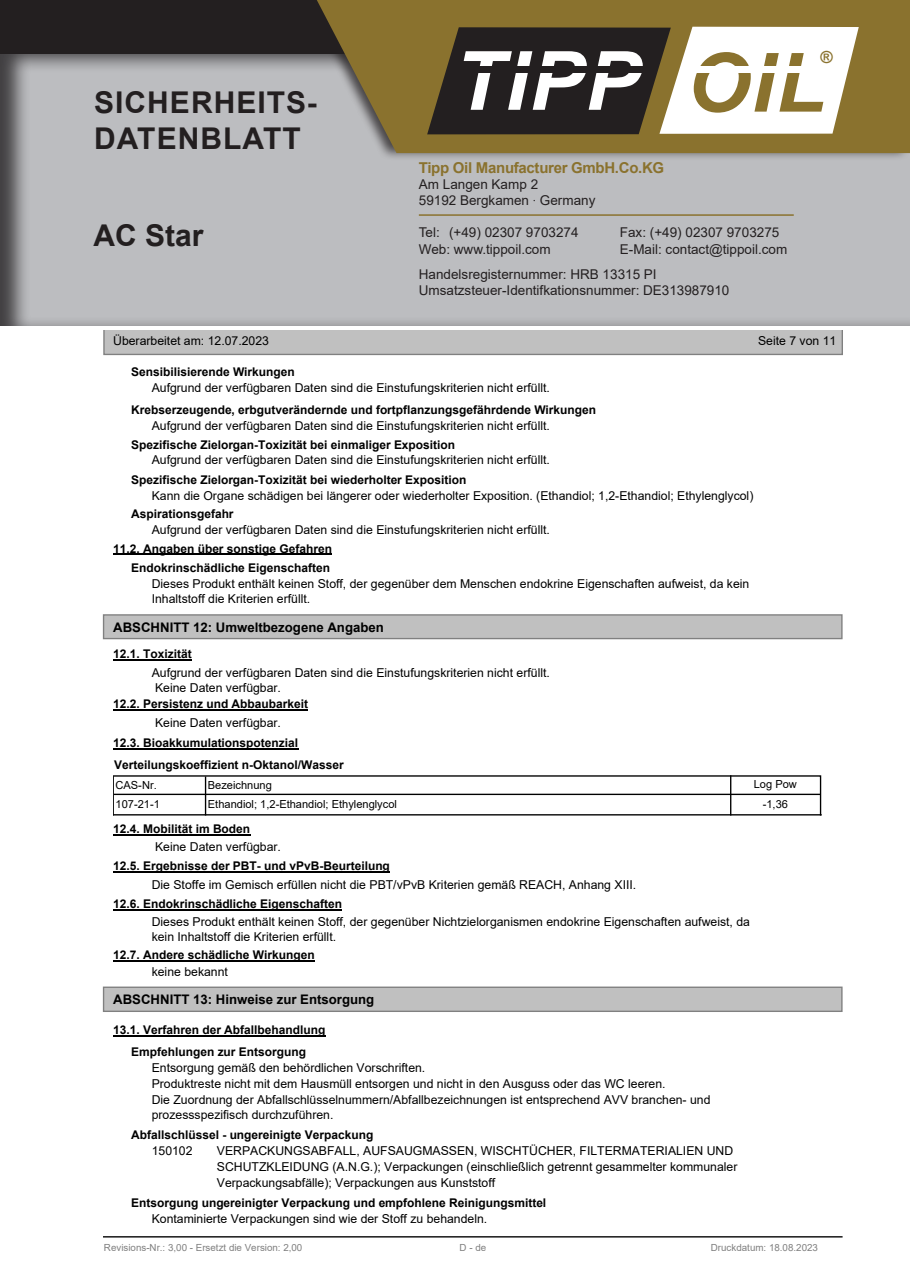
<style>
.page{position:relative;width:910px;height:1280px;background:#fff}
.page>*{position:absolute;margin:0;border:0;box-sizing:border-box;transform-origin:0 0}
.t1{font:italic 700 81.75px "Arial";letter-spacing:.015em;color:#fff}
.t2{font:700 30px/36px "Arial";letter-spacing:.035em;color:#231f20}
.t3{font:700 16.65px "Arial";color:#8a722e}
.t4{font:700 15.6px "Arial";color:#000}
.t5{font:700 15px "Arial";letter-spacing:-.02em;color:#8a722e}
.t6{font:13.5px/16.2px "Arial";color:#231f20}
.t7{font:700 13.2px "Arial";color:#000}
.t8{font:12.3px/15.6px "Arial";color:#000}
.t9{font:700 12px/19.4px "Arial";color:#000;text-align:right}
.t10{font:11.1px "Arial";color:#000}
.t11{font:9.75px "Arial";color:#808080}
.s1{color:#8a722e}
.s2{font-family:"Helvetica Neue LT Std";font-weight:100;font-stretch:condensed}
</style>
<div class="page">
<div style="left:0;top:52px;width:910px;height:276px;background:#231f20;opacity:.75"></div>
<div style="left:0;top:0;width:910px;height:53px;background:#231f20"></div>
<div style="left:300px;top:0;width:610px;height:161px;background:#231f20;opacity:.75"></div>
<svg style="left:317px;top:0;width:593px;height:153px;background:#8b773c"></svg>
<svg style="left:427px;top:27px;width:432px;height:107px"></svg>
<div style="left:454px;top:51px;width:183px;height:77px;background:#231f20"></div>
<div style="left:477px;top:66px;width:171px;height:7px;background:#231f20"></div>
<div style="left:694px;top:66px;width:109px;height:6px;background:#fff"></div>
<hr style="left:419px;top:214px;width:375px;height:2px;background:#8a722e">
<svg style="left:103px;top:330px;width:740px;height:25px;background:#bcbcbc"></svg>
<div style="left:104px;top:615px;width:738px;height:24px;background:#c0c0c0"></div>
<div style="left:103px;top:614px;width:740px;height:25px;border:1px solid #808080"></div>
<div style="left:104px;top:987px;width:738px;height:24px;background:#c0c0c0"></div>
<div style="left:103px;top:986px;width:740px;height:26px;border:1px solid #808080"></div>
<hr style="left:104px;top:1236px;width:738px;height:1px;background:#000">
<hr style="left:113px;top:554px;width:219px;height:1px;background:#000">
<hr style="left:113px;top:659px;width:79px;height:1px;background:#000">
<hr style="left:113px;top:709px;width:195px;height:2px;background:#000">
<hr style="left:113px;top:748px;width:185px;height:1px;background:#000">
<svg style="left:113px;top:775px;width:708px;height:41px"></svg>
<hr style="left:730px;top:776px;width:1px;height:39px;background:#000">
<hr style="left:113px;top:777px;width:1px;height:38px;background:#000">
<hr style="left:205px;top:777px;width:1px;height:38px;background:#000">
<hr style="left:114px;top:794px;width:705px;height:1px;background:#000">
<hr style="left:113px;top:814px;width:708px;height:1px;background:#000">
<hr style="left:113px;top:835px;width:137px;height:1px;background:#000">
<hr style="left:113px;top:872px;width:277px;height:1px;background:#000">
<hr style="left:113px;top:909px;width:229px;height:2px;background:#000">
<hr style="left:113px;top:961px;width:202px;height:1px;background:#000">
<hr style="left:113px;top:1035px;width:212px;height:1px;background:#000">
<h2 class="t2" style="left:94px;top:85px;width:224px">SICHERHEITS-<br>DATENBLATT</h2>
<p class="t2" style="left:94px;top:218px;width:112px">AC Star</p>
<h1 class="t1" style="left:454px;top:27px;width:373px">TIPP <span class="s1">OIL</span></h1>
<h3 class="t3" style="left:820px;top:47px;width:14px">®</h3>
<p class="t5" style="left:419px;top:157px;width:247px">Tipp Oil Manufacturer GmbH.Co.KG</p>
<p class="t6" style="left:419px;top:176px;width:178px">Am Langen Kamp 2<br>59192 Bergkamen <span class="s2">·</span> Germany</p>
<p class="t6" style="left:419px;top:224px;width:161px">Tel: (+49) 02307 9703274</p>
<p class="t6" style="left:620px;top:224px;width:161px">Fax: (+49) 02307 9703275</p>
<p class="t6" style="left:419px;top:241px;width:133px">Web: www.tippoil.com</p>
<p class="t6" style="left:419px;top:236px;width:370px;line-height:25.2px;text-indent:201px">E-Mail: contact@tippoil.com<br>Handelsregisternummer: HRB 13315 PI</p>
<p class="t6" style="left:419px;top:282px;width:312px">Umsatzsteuer-Identifkationsnummer: DE313987910</p>
<p class="t4" style="left:403px;top:246px;width:160px">Sicherheitsdatenblatt</p>
<p class="t8" style="left:374px;top:277px;width:217px">gemäß Verordnung (EG) Nr. 1907/2006</p>
<p class="t8" style="left:113px;top:333px;width:157px">Überarbeitet am: 12.07.2023</p>
<p class="t8" style="left:758px;top:333px;width:80px">Seite 7 von 11</p>
<p class="t9" style="left:131px;top:362px;width:165px">Sensibilisierende Wirkungen</p>
<p class="t8" style="left:152px;top:380px;width:400px">Aufgrund der verfügbaren Daten sind die Einstufungskriterien nicht erfüllt.</p>
<p class="t9" style="left:131px;top:400px;width:466px">Krebserzeugende, erbgutverändernde und fortpflanzungsgefährdende Wirkungen</p>
<p class="t8" style="left:152px;top:417px;width:400px">Aufgrund der verfügbaren Daten sind die Einstufungskriterien nicht erfüllt.</p>
<p class="t9" style="left:131px;top:435px;width:325px">Spezifische Zielorgan-Toxizität bei einmaliger Exposition</p>
<p class="t8" style="left:152px;top:452px;width:400px">Aufgrund der verfügbaren Daten sind die Einstufungskriterien nicht erfüllt.</p>
<p class="t8" style="left:152px;top:488px;width:603px">Kann die Organe schädigen bei längerer oder wiederholter Exposition. (Ethandiol; 1,2-Ethandiol; Ethylenglycol)</p>
<p class="t9" style="left:131px;top:471px;width:337px">Spezifische Zielorgan-Toxizität bei wiederholter Exposition</p>
<p class="t9" style="left:131px;top:505px;width:104px">Aspirationsgefahr</p>
<p class="t8" style="left:152px;top:521px;width:400px">Aufgrund der verfügbaren Daten sind die Einstufungskriterien nicht erfüllt.</p>
<p class="t9" style="left:113px;top:539px;width:220px">11.2. Angaben über sonstige Gefahren<br>Endokrinschädliche Eigenschaften</p>
<p class="t8" style="left:152px;top:576px;width:599px">Dieses Produkt enthält keinen Stoff, der gegenüber dem Menschen endokrine Eigenschaften aufweist, da kein<br>Inhaltstoff die Kriterien erfüllt.</p>
<p class="t7" style="left:113px;top:618px;width:272px">ABSCHNITT 12: Umweltbezogene Angaben</p>
<p class="t9" style="left:113px;top:644px;width:80px">12.1. Toxizität</p>
<p class="t8" style="left:152px;top:664px;width:400px">Aufgrund der verfügbaren Daten sind die Einstufungskriterien nicht erfüllt.<br>Keine Daten verfügbar.</p>
<p class="t9" style="left:113px;top:694px;width:196px">12.2. Persistenz und Abbaubarkeit</p>
<p class="t8" style="left:155px;top:714px;width:127px">Keine Daten verfügbar.</p>
<p class="t9" style="left:113px;top:732px;width:232px;line-height:21.8px;text-align:left">12.3. Bioakkumulationspotenzial<br>Verteilungskoeffizient n-Oktanol/Wasser</p>
<p class="t10" style="left:116px;top:777px;width:43px">CAS-Nr.</p>
<p class="t10" style="left:208px;top:777px;width:66px">Bezeichnung</p>
<p class="t10" style="left:754px;top:777px;width:45px">Log Pow</p>
<p class="t10" style="left:116px;top:796px;width:46px">107-21-1</p>
<p class="t10" style="left:208px;top:796px;width:191px">Ethandiol; 1,2-Ethandiol; Ethylenglycol</p>
<p class="t10" style="left:763px;top:796px;width:27px">-1,36</p>
<p class="t8" style="left:155px;top:838px;width:127px">Keine Daten verfügbar.</p>
<p class="t9" style="left:113px;top:820px;width:139px">12.4. Mobilität im Boden</p>
<p class="t9" style="left:113px;top:857px;width:278px">12.5. Ergebnisse der PBT- und vPvB-Beurteilung</p>
<p class="t8" style="left:152px;top:877px;width:486px">Die Stoffe im Gemisch erfüllen nicht die PBT/vPvB Kriterien gemäß REACH, Anhang XIII.</p>
<p class="t8" style="left:152px;top:913px;width:600px">Dieses Produkt enthält keinen Stoff, der gegenüber Nichtzielorganismen endokrine Eigenschaften aufweist, da kein Inhaltstoff die Kriterien erfüllt.</p>
<p class="t9" style="left:113px;top:894px;width:230px">12.6. Endokrinschädliche Eigenschaften</p>
<p class="t9" style="left:113px;top:945px;width:203px">12.7. Andere schädliche Wirkungen</p>
<p class="t8" style="left:152px;top:963px;width:78px">keine bekannt</p>
<p class="t7" style="left:113px;top:990px;width:263px">ABSCHNITT 13: Hinweise zur Entsorgung</p>
<p class="t9" style="left:113px;top:1019px;width:214px;line-height:22.2px;text-align:center">13.1. Verfahren der Abfallbehandlung<br>Empfehlungen zur Entsorgung</p>
<p class="t8" style="left:152px;top:1060px;width:560px">Entsorgung gemäß den behördlichen Vorschriften.<br>Produktreste nicht mit dem Hausmüll entsorgen und nicht in den Ausguss oder das WC leeren.<br>Die Zuordnung der Abfallschlüsselnummern/Abfallbezeichnungen ist entsprechend AVV branchen- und prozessspezifisch durchzuführen.</p>
<p class="t9" style="left:131px;top:1125px;width:244px">Abfallschlüssel - ungereinigte Verpackung</p>
<p class="t8" style="left:217px;top:1143px;width:522px">VERPACKUNGSABFALL, AUFSAUGMASSEN, WISCHTÜCHER, FILTERMATERIALIEN UND<br>SCHUTZKLEIDUNG (A.N.G.); Verpackungen (einschließlich getrennt gesammelter kommunaler<br>Verpackungsabfälle); Verpackungen aus Kunststoff</p>
<p class="t8" style="left:152px;top:1143px;width:42px">150102</p>
<p class="t9" style="left:131px;top:1193px;width:417px">Entsorgung ungereinigter Verpackung und empfohlene Reinigungsmittel</p>
<p class="t11" style="left:104px;top:1240px;width:200px">Revisions-Nr.: 3,00 - Ersetzt die Version: 2,00</p>
<p class="t11" style="left:460px;top:1240px;width:28px">D - de</p>
<p class="t11" style="left:711px;top:1240px;width:109px">Druckdatum: 18.08.2023</p>
<p class="t8" style="left:152px;top:1210px;width:337px">Kontaminierte Verpackungen sind wie der Stoff zu behandeln.</p>
</div>
